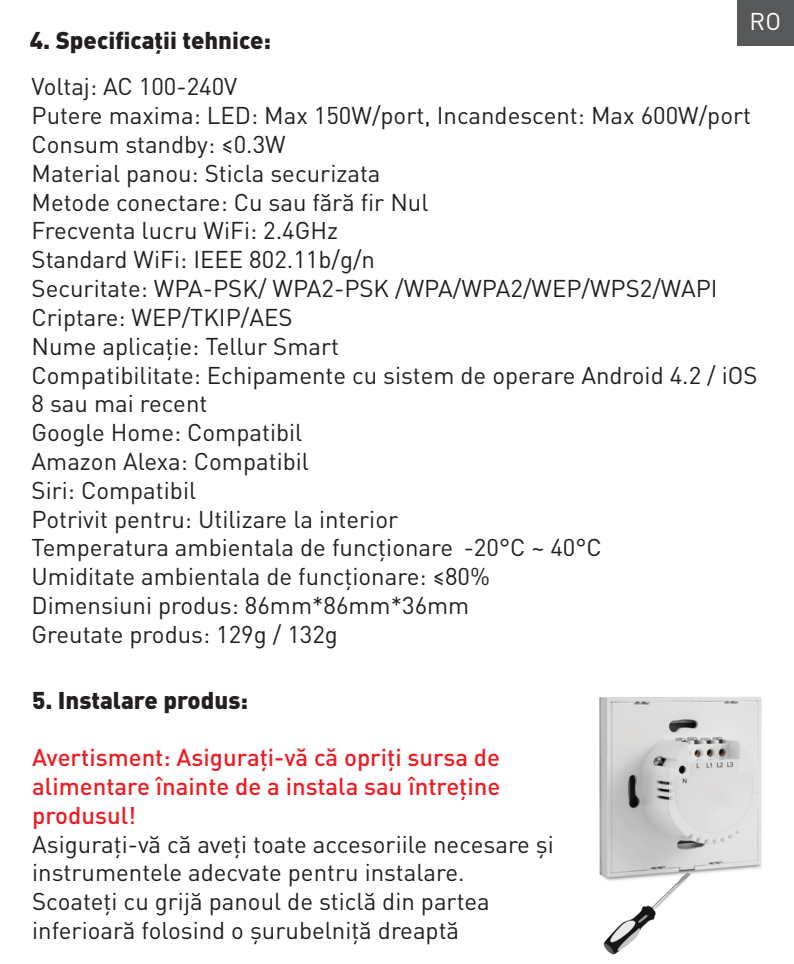
<style>
.page{position:relative;width:794px;height:964px;background:#fff}
.page>*{position:absolute;margin:0;border:0;box-sizing:border-box;transform-origin:0 0}
.t1{font:24px/28.8px "DIN Pro";color:#231f20}
.t2{font:500 24px/28.8px "DIN Pro";color:#ee1d23;text-align:justify}
.t3{font:900 24px "DIN Pro";color:#231f20}
.t4{font:24px "DIN Pro";color:#fff}
</style>
<div class="page">
<img style="left:599px;top:697px;width:163px;height:258px">
<div style="left:737px;top:1px;width:57px;height:45px;background:#57585a"></div>
<p class="t4" style="left:749px;top:5px;width:33px">RO</p>
<p class="t3" style="left:30px;top:24px;width:243px">4. Specificații tehnice:</p>
<p class="t1" style="left:32px;top:71px;width:727px">Voltaj: AC 100-240V<br>Putere maxima: LED: Max 150W/port, Incandescent: Max 600W/port Consum standby: ≤0.3W<br>Material panou: Sticla securizata<br>Metode conectare: Cu sau fără fir Nul<br>Frecventa lucru WiFi: 2.4GHz<br>Standard WiFi: IEEE 802.11b/g/n<br>Securitate: WPA-PSK/ WPA2-PSK /WPA/WPA2/WEP/WPS2/WAPI Criptare: WEP/TKIP/AES<br>Nume aplicație: Tellur Smart<br>Compatibilitate: Echipamente cu sistem de operare Android 4.2 / iOS 8 sau mai recent<br>Google Home: Compatibil<br>Amazon Alexa: Compatibil<br>Siri: Compatibil<br>Potrivit pentru: Utilizare la interior<br>Temperatura ambientala de funcționare -20°C ~ 40°C<br>Umiditate ambientala de funcționare: ≤80%<br>Dimensiuni produs: 86mm*86mm*36mm<br>Greutate produs: 129g / 132g</p>
<p class="t3" style="left:32px;top:683px;width:217px">5. Instalare produs:</p>
<p class="t2" style="left:32px;top:742px;width:470px">Avertisment: Asigurați-vă că opriți sursa de alimentare înainte de a instala sau întreține produsul!</p>
<p class="t1" style="left:32px;top:828px;width:523px">Asigurați-vă că aveți toate accesoriile necesare și instrumentele adecvate pentru instalare.<br>Scoateți cu grijă panoul de sticlă din partea inferioară folosind o șurubelniță dreaptă</p>
</div>
